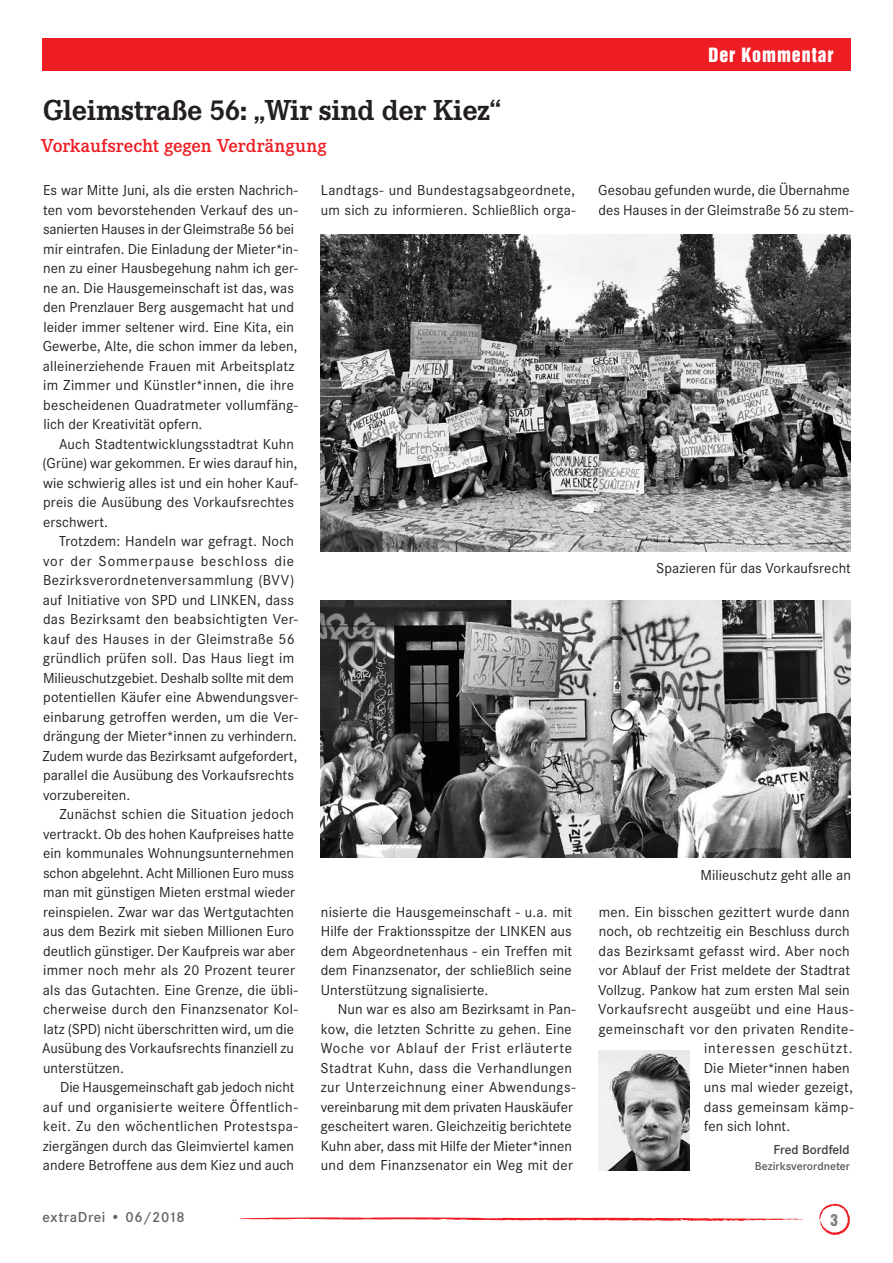
<style>
.page{position:relative;width:893px;height:1263px;background:#fff}
.page>*{position:absolute;margin:0;border:0;box-sizing:border-box;transform-origin:0 0}
.t1{font:700 30px "Corporate E";letter-spacing:-.01em;color:#231f20}
.t2{font:600 19.5px "Corporate E";color:#ee1d23}
.t3{font:18px "Helvetica Inserat LT Std";letter-spacing:.05em;color:#fff}
.t4{font:15px/19.5px "Corporate S";letter-spacing:.005em;color:#231f20}
.t5{font:15px "Corporate S";letter-spacing:.025em;color:#231f20}
.t6{font:15px "Corporate S";letter-spacing:.06em;color:#231f20}
.t7{font:600 15px "Corporate S";letter-spacing:.04em;color:#636366}
.t8{font:15px "Helvetica Inserat LT Std";color:#808285}
.t9{font:600 13.5px "Corporate S";color:#3e3e3f}
.t10{font:600 12px "Corporate S";color:#57585a}
</style>
<div class="page">
<svg style="left:239px;top:1217px;width:571px;height:4px"></svg>
<svg style="left:819px;top:1204px;width:31px;height:31px"></svg>
<div style="left:42px;top:38px;width:808px;height:33px;background:#ee1d23"></div>
<img style="left:598px;top:1050px;width:92px;height:120px">
<img style="left:320px;top:234px;width:530px;height:318px">
<img style="left:320px;top:600px;width:530px;height:257px">
<h1 class="t1" style="left:43px;top:93px;width:459px">Gleimstraße 56: „Wir sind der Kiez“</h1>
<h2 class="t2" style="left:41px;top:135px;width:287px">Vorkaufsrecht gegen Verdrängung</h2>
<p class="t4" style="left:43px;top:181px;width:257px">Es war Mitte Juni, als die ersten Nachrich&shy;ten vom bevorstehenden Verkauf des un&shy;sanierten Hauses in der Gleimstraße 56 bei mir eintrafen. Die Einladung der Mieter*in&shy;nen zu einer Hausbegehung nahm ich ger&shy;ne an. Die Hausgemeinschaft ist das, was den Prenzlauer Berg ausgemacht hat und leider immer seltener wird. Eine Kita, ein Gewerbe, Alte, die schon immer da leben, alleinerziehende Frauen mit Arbeitsplatz im Zimmer und Künstler*innen, die ihre bescheidenen Quadratmeter vollumfäng&shy;lich der Kreativität opfern.</p>
<p class="t4" style="left:43px;top:434px;width:257px;text-indent:16px">Auch Stadtentwicklungsstadtrat Kuhn (Grüne) war gekommen. Er wies darauf hin, wie schwierig alles ist und ein hoher Kauf&shy;preis die Ausübung des Vorkaufsrechtes erschwert.</p>
<p class="t4" style="left:42px;top:532px;width:257px;text-indent:17px">Trotzdem: Handeln war gefragt. Noch vor der Sommerpause beschloss die Bezirksverordnetenversammlung (BVV) auf Initiative von SPD und LINKEN, dass das Bezirksamt den beabsichtigten Ver&shy;kauf des Hauses in der Gleimstraße 56 gründlich prüfen soll. Das Haus liegt im Milieuschutzgebiet. Deshalb sollte mit dem potentiellen Käufer eine Abwendungsver&shy;einbarung getroffen werden, um die Ver&shy;drängung der Mieter*innen zu verhindern.<br>Zudem wurde das Bezirksamt aufgefordert, parallel die Ausübung des Vorkaufsrechts vorzubereiten.</p>
<p class="t4" style="left:42px;top:805px;width:257px;text-indent:17px">Zunächst schien die Situation jedoch vertrackt. Ob des hohen Kaufpreises hatte ein kommunales Wohnungsunternehmen schon abgelehnt. Acht Millionen Euro muss man mit günstigen Mieten erstmal wieder reinspielen. Zwar war das Wertgutachten aus dem Bezirk mit sieben Millionen Euro deutlich günstiger. Der Kaufpreis war aber immer noch mehr als 20 Prozent teurer als das Gutachten. Eine Grenze, die übli&shy;cherweise durch den Finanzsenator Kol&shy;latz (SPD) nicht überschritten wird, um die Ausübung des Vorkaufsrechts finanziell zu unterstützen.</p>
<p class="t4" style="left:43px;top:1078px;width:256px;text-indent:17px">Die Hausgemeinschaft gab jedoch nicht auf und organisierte weitere Öffentlich&shy;keit. Zu den wöchentlichen Protestspa&shy;ziergängen durch das Gleimviertel kamen andere Betroffene aus dem Kiez und auch</p>
<p class="t4" style="left:321px;top:181px;width:256px">Landtags- und Bundestagsabgeordnete, um sich zu informieren. Schließlich orga-</p>
<p class="t4" style="left:321px;top:902px;width:253px;text-align:justify">nisierte die Hausgemeinschaft - u.a. mit Hilfe der Fraktionsspitze der LINKEN aus dem Abgeordnetenhaus - ein Treffen mit dem Finanzsenator, der schließlich seine Unterstützung signalisierte.</p>
<p class="t4" style="left:320px;top:1000px;width:257px;text-indent:17px">Nun war es also am Bezirksamt in Pan&shy;kow, die letzten Schritte zu gehen. Eine Woche vor Ablauf der Frist erläuterte Stadtrat Kuhn, dass die Verhandlungen zur Unterzeichnung einer Abwendungs&shy;vereinbarung mit dem privaten Hauskäufer gescheitert waren. Gleichzeitig berichtete Kuhn aber, dass mit Hilfe der Mieter*innen und dem Finanzsenator ein Weg mit der</p>
<p class="t3" style="left:708px;top:44px;width:127px">Der Kommentar</p>
<p class="t4" style="left:598px;top:181px;width:257px">Gesobau gefunden wurde, die Übernahme des Hauses in der Gleimstraße 56 zu stem-</p>
<p class="t4" style="left:656px;top:558px;width:196px">Spazieren für das Vorkaufsrecht</p>
<p class="t4" style="left:701px;top:866px;width:152px">Milieuschutz geht alle an</p>
<p class="t4" style="left:599px;top:902px;width:252px">men. Ein bisschen gezittert wurde dann</p>
<p class="t4" style="left:599px;top:922px;width:252px">noch, ob rechtzeitig ein Beschluss durch</p>
<p class="t4" style="left:599px;top:941px;width:253px">das Bezirksamt gefasst wird. Aber noch</p>
<p class="t4" style="left:599px;top:961px;width:253px">vor Ablauf der Frist meldete der Stadtrat</p>
<p class="t4" style="left:598px;top:980px;width:253px">Vollzug. Pankow hat zum ersten Mal sein</p>
<p class="t5" style="left:598px;top:1001px;width:257px">Vorkaufsrecht ausgeübt und eine Haus-</p>
<p class="t5" style="left:598px;top:1020px;width:257px">gemeinschaft vor den privaten Rendite-</p>
<p class="t6" style="left:704px;top:1040px;width:150px">interessen geschützt.</p>
<p class="t4" style="left:704px;top:1058px;width:147px">Die Mieter*innen haben</p>
<p class="t4" style="left:704px;top:1078px;width:151px">uns mal wieder gezeigt,</p>
<p class="t4" style="left:704px;top:1097px;width:151px">dass gemeinsam kämp-</p>
<p class="t4" style="left:704px;top:1117px;width:88px">fen sich lohnt.</p>
<p class="t9" style="left:774px;top:1141px;width:78px">Fred Bordfeld</p>
<p class="t10" style="left:755px;top:1159px;width:97px">Bezirksverordneter</p>
<p class="t7" style="left:43px;top:1209px;width:144px">extraDrei • 06/2018</p>
<p class="t8" style="left:830px;top:1211px;width:9px">3</p>
</div>
